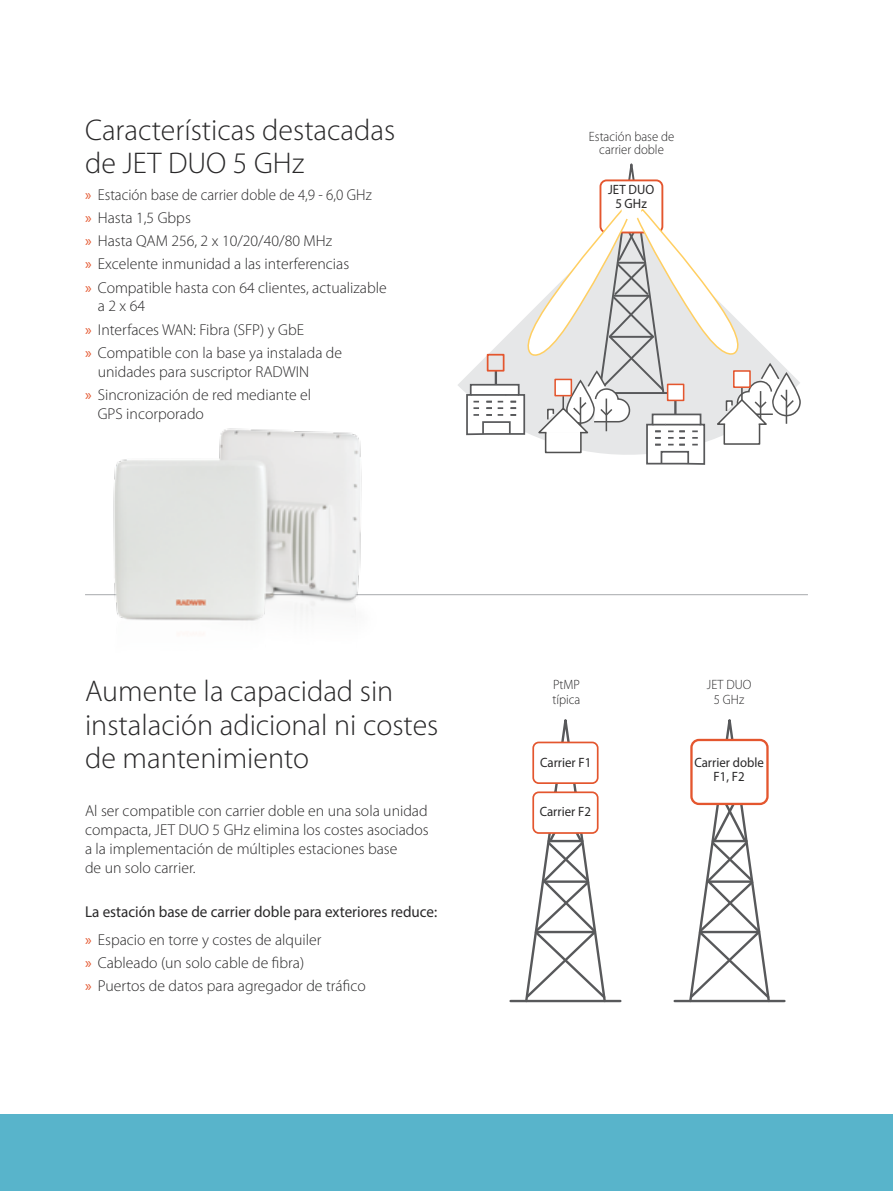
<style>
.page{position:relative;width:893px;height:1191px;background:#fff}
.page>*{position:absolute;margin:0;border:0;box-sizing:border-box;transform-origin:0 0}
.t1{font:300 30px/33px "Myriad Pro";color:#292829}
.t2{font:300 15.75px/23.1px "Myriad Pro";color:#292829}
.t3{font:300 15.75px/23.1px "Myriad Pro";color:#292829;scale:.95 1}
.t4{font:15.75px/27.5px "Myriad Pro";color:#292829;scale:.96 1}
.t5{font:300 13.5px/15px "Myriad Pro";color:#292829;text-align:center;scale:.95 1}
.t6{font:13.5px/13.5px "Myriad Pro";color:#292829;text-align:center;scale:.95 1}
.s1{font-weight:400;color:#e4562e}
.s2{color:#e4562e}
.s3{font-weight:300}
</style>
<div class="page">
<svg style="left:773px;top:373px;width:27px;height:42px"></svg>
<div style="left:772px;top:372px;width:29px;height:44px;border:2px solid #555;border-radius:14px"></div>
<svg style="left:465px;top:163px;width:330px;height:302px"></svg>
<div style="left:555px;top:379px;width:16px;height:17px;background:#fff"></div>
<div style="left:554px;top:379px;width:18px;height:17px;border:2px solid #e4562e"></div>
<hr style="left:675px;top:999px;width:109px;height:3px;background:#58595b">
<svg style="left:688px;top:719px;width:84px;height:284px"></svg>
<hr style="left:713px;top:840px;width:33px;height:2px;background:#58595b">
<div style="left:691px;top:740px;width:76px;height:64px;background:#fff;border-radius:8px"></div>
<div style="left:690px;top:739px;width:79px;height:66px;border:2px solid #e4562e;border-radius:8px"></div>
<hr style="left:511px;top:999px;width:109px;height:3px;background:#58595b">
<svg style="left:523px;top:719px;width:85px;height:284px"></svg>
<hr style="left:549px;top:840px;width:33px;height:2px;background:#58595b">
<div style="left:533px;top:742px;width:65px;height:41px;background:#fff;border-radius:6px"></div>
<div style="left:532px;top:741px;width:67px;height:43px;border:2px solid #e4562e;border-radius:6px"></div>
<div style="left:533px;top:792px;width:65px;height:41px;background:#fff;border-radius:6px"></div>
<div style="left:532px;top:791px;width:67px;height:43px;border:2px solid #e4562e;border-radius:6px"></div>
<hr style="left:85px;top:594px;width:723px;height:1px;background:#a7a9ac">
<div style="left:0;top:1114px;width:893px;height:77px;background:#58b4cb"></div>
<img style="left:85px;top:428px;width:326px;height:193px">
<h1 class="t1" style="left:85px;top:113px;width:312px">Características destacadas de JET DUO 5 GHz</h1>
<p class="t3" style="left:85px;top:183px;width:319px"><span class="s1">»</span> Estación base de carrier doble de 4,9 - 6,0 GHz<br><span class="s1">»</span> Hasta 1,5 Gbps<br><span class="s1">»</span> Hasta QAM 256, 2 x 10/20/40/80 MHz<br><span class="s1">»</span> Excelente inmunidad a las interferencias<br><span class="s1">»</span> Compatible hasta con 64 clientes, actualizable</p>
<p class="t2" style="left:85px;top:294px;width:259px;text-indent:13px">a 2 x 64<br><span class="s1">»</span> Interfaces WAN: Fibra (SFP) y GbE<br><span class="s1">»</span> Compatible con la base ya instalada de</p>
<p class="t2" style="left:85px;top:360px;width:228px;text-align:right">unidades para suscriptor RADWIN<br><span class="s1">»</span> Sincronización de red mediante el</p>
<p class="t2" style="left:98px;top:402px;width:108px">GPS incorporado</p>
<p class="t5" style="left:589px;top:129px;width:91px;line-height:13.5px">Estación base de carrier doble</p>
<p class="t6" style="left:608px;top:183px;width:50px">JET DUO<br>5 GHz</p>
<h1 class="t1" style="left:85px;top:674px;width:355px">Aumente la capacidad sin instalación adicional ni costes de mantenimiento</h1>
<p class="t2" style="left:85px;top:801px;width:345px;line-height:18.9px">Al ser compatible con carrier doble en una sola unidad compacta, JET DUO 5 GHz elimina los costes asociados a la implementación de múltiples estaciones base<br>de un solo carrier.</p>
<p class="t4" style="left:85px;top:898px;width:368px">La estación base de carrier doble para exteriores reduce: <span class="s2">»</span> <span class="s3">Espacio en torre y costes de alquiler</span></p>
<p class="t2" style="left:85px;top:951px;width:282px"><span class="s1">»</span> Cableado (un solo cable de fibra)<br><span class="s1">»</span> Puertos de datos para agregador de tráfico</p>
<p class="t5" style="left:552px;top:677px;width:31px;text-align:left">PtMP típica</p>
<p class="t6" style="left:540px;top:756px;width:55px">Carrier F1</p>
<p class="t6" style="left:540px;top:805px;width:55px">Carrier F2</p>
<p class="t5" style="left:707px;top:677px;width:48px">JET DUO<br>5 GHz</p>
<p class="t6" style="left:694px;top:756px;width:75px">Carrier doble<br>F1, F2</p>
</div>
